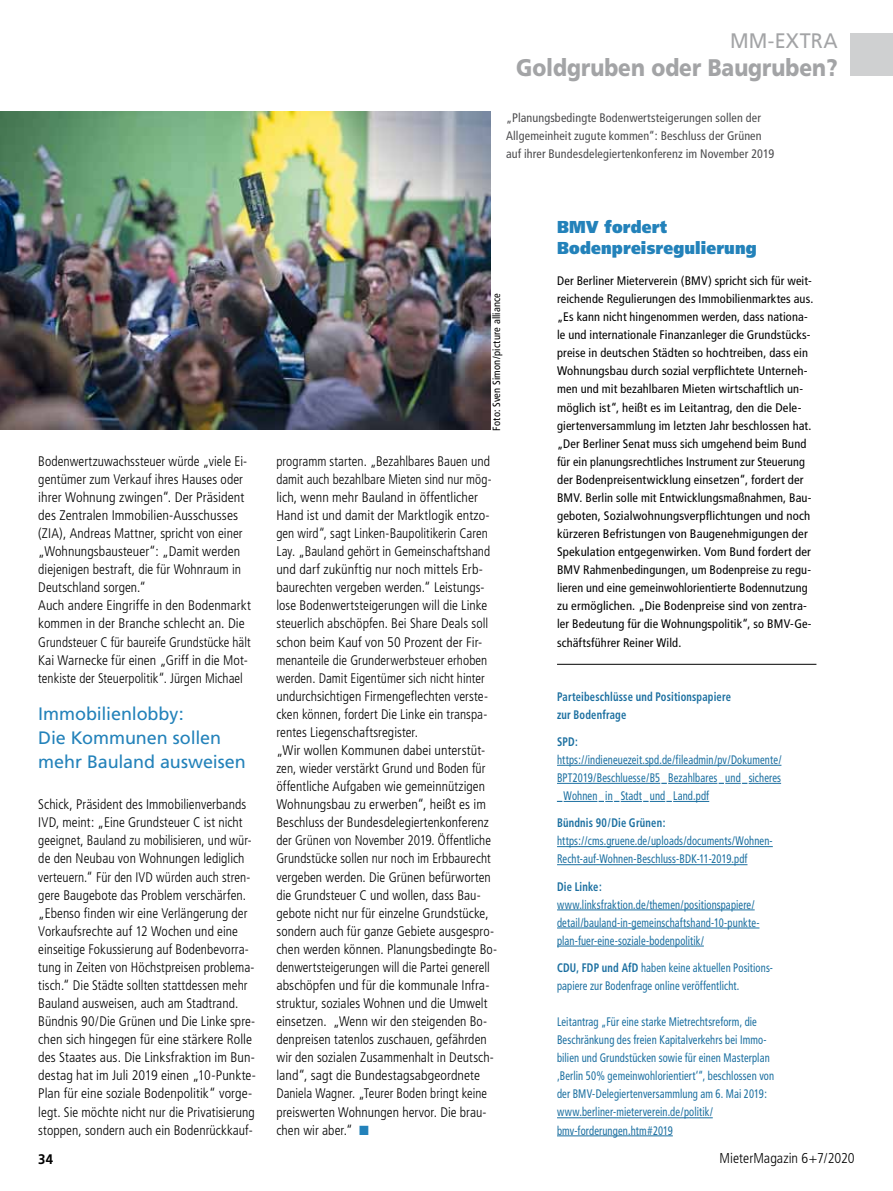
<style>
.page{position:relative;width:893px;height:1191px;background:#fff}
.page>*{position:absolute;margin:0;border:0;box-sizing:border-box;transform-origin:0 0}
.t1{font:900 24px "Frutiger";color:#a3a4a6;scale:.87 1}
.t2{font:21px "Frutiger";letter-spacing:.01em;color:#a3a4a6;scale:.94 1}
.t3{font:18px/24px "Frutiger";letter-spacing:-.005em;color:#2382ba}
.t4{font:900 17.25px/21px "Frutiger";letter-spacing:.01em;color:#2382ba;scale:.9 1}
.t5{font:300 condensed 14.25px "Frutiger";color:#000}
.t6{font:300 condensed 13.8px/18px "Frutiger";letter-spacing:.005em;color:#000;scale:.95 1}
.t7{font:300 condensed 13.8px/18px "Frutiger";letter-spacing:.005em;color:#000}
.t8{font:700 13.8px "Frutiger";color:#000;scale:.95 1}
.t9{font:condensed 12.3px/18px "Frutiger";letter-spacing:.01em;color:#000}
.t10{font:condensed 12.3px/18px "Frutiger";letter-spacing:.01em;color:#1b6fa0;scale:.85 1}
.t11{font:condensed 12.3px/18px "Frutiger";letter-spacing:.01em;color:#4b4b4d}
.t12{font:700 condensed 12.3px/18px "Frutiger";letter-spacing:.015em;color:#1b6fa0;scale:.85 1}
.t13{font:condensed 10.5px "Frutiger";letter-spacing:.015em;color:#000}
.s1{font-family:"European Pi Three";font-weight:400;font-stretch:normal;font-size:12.3px;color:#2382ba}
.s2{font-weight:700}
</style>
<div class="page">
<div style="left:850px;top:33px;width:43px;height:42px;background:#cfd0d1"></div>
<img style="left:0;top:112px;width:490px;height:317px">
<hr style="left:557px;top:765px;width:224px;height:1px;background:#1b6fa0">
<hr style="left:557px;top:783px;width:103px;height:1px;background:#1b6fa0">
<hr style="left:668px;top:783px;width:49px;height:1px;background:#1b6fa0">
<svg style="left:719px;top:783px;width:28px;height:1px"></svg>
<hr style="left:749px;top:783px;width:32px;height:1px;background:#1b6fa0">
<hr style="left:564px;top:801px;width:33px;height:1px;background:#1b6fa0">
<svg style="left:599px;top:801px;width:73px;height:1px"></svg>
<hr style="left:673px;top:801px;width:36px;height:1px;background:#1b6fa0">
<hr style="left:557px;top:846px;width:216px;height:1px;background:#1b6fa0">
<hr style="left:557px;top:864px;width:190px;height:1px;background:#1b6fa0">
<hr style="left:557px;top:909px;width:198px;height:1px;background:#1b6fa0">
<hr style="left:557px;top:927px;width:202px;height:1px;background:#1b6fa0">
<hr style="left:557px;top:945px;width:147px;height:1px;background:#1b6fa0">
<hr style="left:557px;top:1117px;width:156px;height:1px;background:#1b6fa0">
<hr style="left:557px;top:1135px;width:116px;height:1px;background:#1b6fa0">
<hr style="left:557px;top:664px;width:259px;height:1px;background:#000">
<h2 class="t2" style="left:730px;top:28px;width:116px">MM-EXTRA</h2>
<h1 class="t1" style="left:516px;top:53px;width:371px">Goldgruben oder Baugruben?</h1>
<p class="t11" style="left:506px;top:109px;width:270px">„Planungsbedingte Bodenwertsteigerungen sollen der<br>Allgemeinheit zugute kommen“: Beschluss der Grünen auf ihrer Bundesdelegiertenkonferenz im November 2019</p>
<p class="t7" style="left:38px;top:452px;width:214px">Bodenwertzuwachssteuer würde „viele Ei&shy;gentümer zum Verkauf ihres Hauses oder ihrer Wohnung zwingen“. Der Präsident des Zentralen Immobilien-Ausschusses (ZIA), Andreas Mattner, spricht von einer „Wohnungsbausteuer“: „Damit werden diejenigen bestraft, die für Wohnraum in Deutschland sorgen.“<br>Auch andere Eingriffe in den Bodenmarkt kommen in der Branche schlecht an. Die Grundsteuer C für baureife Grundstücke hält Kai Warnecke für einen „Griff in die Mot&shy;tenkiste der Steuerpolitik“. Jürgen Michael</p>
<h3 class="t3" style="left:38px;top:701px;width:209px">Immobilienlobby:<br>Die Kommunen sollen mehr Bauland ausweisen</h3>
<p class="t7" style="left:38px;top:795px;width:219px">Schick, Präsident des Immobilienverbands IVD, meint: „Eine Grundsteuer C ist nicht geeignet, Bauland zu mobilisieren, und wür&shy;de den Neubau von Wohnungen lediglich verteuern.“ Für den IVD würden auch stren&shy;gere Baugebote das Problem verschärfen. „Ebenso finden wir eine Verlängerung der Vorkaufsrechte auf 12 Wochen und eine einseitige Fokussierung auf Bodenbevorra&shy;tung in Zeiten von Höchstpreisen problema&shy;tisch.“ Die Städte sollten stattdessen mehr Bauland ausweisen, auch am Stadtrand.<br>Bündnis 90/Die Grünen und Die Linke spre&shy;chen sich hingegen für eine stärkere Rolle des Staates aus. Die Linksfraktion im Bun&shy;destag hat im Juli 2019 einen „10-Punkte-Plan für eine soziale Bodenpolitik“ vorge&shy;legt. Sie möchte nicht nur die Privatisierung stoppen, sondern auch ein Bodenrückkauf-</p>
<p class="t13" style="left:490px;top:431px;width:139px;rotate:-90deg">Foto: Sven Simon/picture alliance</p>
<p class="t6" style="left:276px;top:452px;width:234px">programm starten. „Bezahlbares Bauen und damit auch bezahlbare Mieten sind nur mög - lich, wenn mehr Bauland in öffentlicher Hand ist und damit der Marktlogik entzo&shy;gen wird“, sagt Linken-Baupolitikerin Caren Lay. „Bauland gehört in Gemeinschaftshand und darf zukünftig nur noch mittels Erb&shy;baurechten vergeben werden.“ Leistungs&shy;lose Bodenwertsteigerungen will die Linke steuerlich abschöpfen. Bei Share Deals soll schon beim Kauf von 50 Prozent der Fir&shy;menanteile die Grunderwerbsteuer erhoben werden. Damit Eigentümer sich nicht hinter undurchsichtigen Firmengeflechten verste&shy;cken können, fordert Die Linke ein transpa&shy;rentes Liegenschaftsregister.<br>„Wir wollen Kommunen dabei unterstüt&shy;zen, wieder verstärkt Grund und Boden für öffentliche Aufgaben wie gemeinnützigen Wohnungsbau zu erwerben“, heißt es im Beschluss der Bundesdelegiertenkonferenz der Grünen von November 2019. Öffentliche Grundstücke sollen nur noch im Erbbaurecht vergeben werden. Die Grünen befürworten die Grundsteuer C und wollen, dass Bau&shy;gebote nicht nur für einzelne Grundstücke, sondern auch für ganze Gebiete ausgespro&shy;chen werden können. Planungsbedingte Bo&shy;denwertsteigerungen will die Partei generell abschöpfen und für die kommunale Infra&shy;struktur, soziales Wohnen und die Umwelt einsetzen. „Wenn wir den steigenden Bo&shy;denpreisen tatenlos zuschauen, gefährden wir den sozialen Zusammenhalt in Deutsch&shy;land“, sagt die Bundestagsabgeordnete Daniela Wagner. „Teurer Boden bringt keine preiswerten Wohnungen hervor. Die brau&shy;chen wir aber.“ <span class="s1">M</span></p>
<p class="t4" style="left:557px;top:216px;width:223px">BMV fordert<br>Bodenpreisregulierung</p>
<p class="t9" style="left:557px;top:272px;width:258px">Der Berliner Mieterverein (BMV) spricht sich für weit&shy;reichende Regulierungen des Immobilienmarktes aus. „Es kann nicht hingenommen werden, dass nationa&shy;le und internationale Finanzanleger die Grundstücks&shy;preise in deutschen Städten so hochtreiben, dass ein Wohnungsbau durch sozial verpflichtete Unterneh&shy;men und mit bezahlbaren Mieten wirtschaftlich un&shy;möglich ist“, heißt es im Leitantrag, den die Dele&shy;giertenversammlung im letzten Jahr beschlossen hat. „Der Berliner Senat muss sich umgehend beim Bund für ein planungsrechtliches Instrument zur Steuerung der Bodenpreisentwicklung einsetzen“, fordert der BMV. Berlin solle mit Entwicklungsmaßnahmen, Bau&shy;geboten, Sozialwohnungsverpflichtungen und noch kürzeren Befristungen von Baugenehmigungen der Spekulation entgegenwirken. Vom Bund fordert der BMV Rahmenbedingungen, um Bodenpreise zu regu&shy;lieren und eine gemeinwohlorientierte Bodennutzung zu ermöglichen. „Die Bodenpreise sind von zentra&shy;ler Bedeutung für die Wohnungspolitik“, so BMV-Ge&shy;schäftsführer Reiner Wild.</p>
<p class="t12" style="left:557px;top:687px;width:206px">Parteibeschlüsse und Positionspapiere zur Bodenfrage</p>
<p class="t12" style="left:557px;top:732px;width:26px">SPD:</p>
<p class="t10" style="left:557px;top:751px;width:265px;text-align:justify">https://indieneuezeit.spd.de/fileadmin/pv/Dokumente/ BPT2019/Beschluesse/B5 _ Bezahlbares _ und _ sicheres _ Wohnen _ in _ Stadt _ und _ Land.pdf</p>
<p class="t12" style="left:557px;top:814px;width:129px">Bündnis 90/Die Grünen:</p>
<p class="t10" style="left:557px;top:832px;width:255px">https://cms.gruene.de/uploads/documents/Wohnen-<br>Recht-auf-Wohnen-Beschluss-BDK-11-2019.pdf</p>
<p class="t12" style="left:557px;top:877px;width:54px">Die Linke:</p>
<p class="t10" style="left:557px;top:895px;width:240px">www.linksfraktion.de/themen/positionspapiere/ detail/bauland-in-gemeinschaftshand-10-punkte&shy;plan-fuer-eine-soziale-bodenpolitik/</p>
<p class="t10" style="left:557px;top:958px;width:256px"><span class="s2">CDU, FDP und AfD</span> haben keine aktuellen Positions&shy;papiere zur Bodenfrage online veröffentlicht.</p>
<p class="t10" style="left:557px;top:1013px;width:257px">Leitantrag „Für eine starke Mietrechtsreform, die Beschränkung des freien Kapitalverkehrs bei Immo&shy;bilien und Grundstücken sowie für einen Masterplan ‚Berlin 50% gemeinwohlorientiert‘“, beschlossen von der BMV-Delegiertenversammlung am 6. Mai 2019: www.berliner-mieterverein.de/politik/ bmv-forderungen.htm#2019</p>
<p class="t8" style="left:38px;top:1150px;width:17px">34</p>
<p class="t5" style="left:720px;top:1150px;width:137px">MieterMagazin 6+7/2020</p>
</div>
